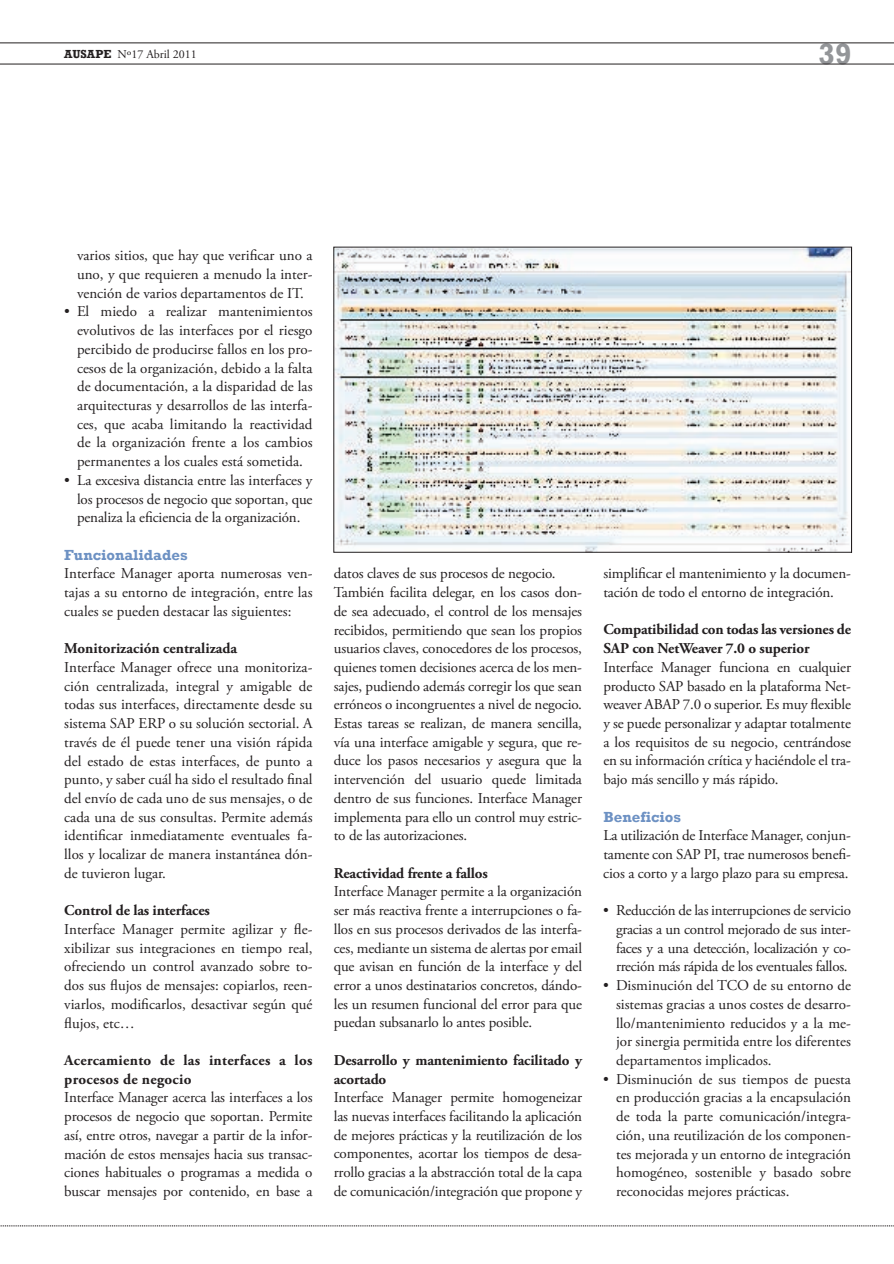
<style>
.page{position:relative;width:894px;height:1264px;background:#fff}
.page>*{position:absolute;margin:0;border:0;box-sizing:border-box;transform-origin:0 0}
.t1{font:700 30px "Rockwell";color:#939598}
.t2{font:15px/18.8px "Adobe Garamond Pro";letter-spacing:-.01em;color:#231f20;text-align:justify}
.t3{font:700 15px/18.8px "Adobe Garamond Pro";letter-spacing:-.01em;color:#231f20}
.t4{font:700 15px/18.8px "Adobe Garamond Pro";letter-spacing:.02em;color:#231f20}
.t5{font:700 15px "Rockwell";color:#6d91c3}
.t6{font:12px "Adobe Garamond Pro";color:#231f20}
.s1{font-family:"Rockwell";font-weight:700}
</style>
<div class="page">
<svg style="left:0;top:1225px;width:893px;height:1px"></svg>
<img style="left:335px;top:249px;width:514px;height:301px">
<hr style="left:0;top:43px;width:893px;height:1px;background:#231f20">
<hr style="left:0;top:64px;width:893px;height:1px;background:#231f20">
<p class="t6" style="left:64px;top:49px;width:134px"><span class="s1">AUSAPE</span> Nº17 Abril 2011</p>
<h1 class="t1" style="left:818px;top:35px;width:35px">39</h1>
<p class="t2" style="left:77px;top:247px;width:237px">varios sitios, que hay que verificar uno a uno, y que requieren a menudo la inter&shy;vención de varios departamentos de IT.</p>
<p class="t2" style="left:77px;top:304px;width:237px;text-indent:-13px">• El miedo a realizar mantenimientos evolutivos de las interfaces por el riesgo percibido de producirse fallos en los pro&shy;cesos de la organización, debido a la falta de documentación, a la disparidad de las arquitecturas y desarrollos de las interfa&shy;ces, que acaba limitando la reactividad de la organización frente a los cambios permanentes a los cuales está sometida.</p>
<p class="t2" style="left:77px;top:472px;width:237px;text-indent:-13px">• La excesiva distancia entre las interfaces y los procesos de negocio que soportan, que penaliza la eficiencia de la organización.</p>
<p class="t5" style="left:64px;top:545px;width:125px">Funcionalidades</p>
<p class="t2" style="left:64px;top:565px;width:250px">Interface Manager aporta numerosas ven&shy;tajas a su entorno de integración, entre las cuales se pueden destacar las siguientes:</p>
<p class="t3" style="left:64px;top:640px;width:174px">Monitorización centralizada</p>
<p class="t2" style="left:64px;top:659px;width:250px">Interface Manager ofrece una monitoriza&shy;ción centralizada, integral y amigable de todas sus interfaces, directamente desde su sistema SAP ERP o su solución sectorial. A través de él puede tener una visión rápida del estado de estas interfaces, de punto a punto, y saber cuál ha sido el resultado final del envío de cada uno de sus mensajes, o de cada una de sus consultas. Permite además identificar inmediatamente eventuales fa&shy;llos y localizar de manera instantánea dón&shy;de tuvieron lugar.</p>
<p class="t3" style="left:64px;top:902px;width:147px">Control de las interfaces</p>
<p class="t2" style="left:64px;top:921px;width:250px">Interface Manager permite agilizar y fle&shy;xibilizar sus integraciones en tiempo real, ofreciendo un control avanzado sobre to&shy;dos sus flujos de mensajes: copiarlos, reen&shy;viarlos, modificarlos, desactivar según qué flujos, etc…</p>
<p class="t4" style="left:64px;top:1052px;width:250px">Acercamiento de las interfaces a los procesos de negocio</p>
<p class="t2" style="left:64px;top:1089px;width:250px">Interface Manager acerca las interfaces a los procesos de negocio que soportan. Permite así, entre otros, navegar a partir de la infor&shy;mación de estos mensajes hacia sus transac&shy;ciones habituales o programas a medida o buscar mensajes por contenido, en base a</p>
<p class="t2" style="left:334px;top:565px;width:250px;text-align:left">datos claves de sus procesos de negocio.<br>También facilita delegar, en los casos don&shy;de sea adecuado, el control de los mensajes recibidos, permitiendo que sean los propios usuarios claves, conocedores de los procesos, quienes tomen decisiones acerca de los men&shy;sajes, pudiendo además corregir los que sean erróneos o incongruentes a nivel de negocio.<br>Estas tareas se realizan, de manera sencilla, vía una interface amigable y segura, que re&shy;duce los pasos necesarios y asegura que la intervención del usuario quede limitada dentro de sus funciones. Interface Manager implementa para ello un control muy estric&shy;to de las autorizaciones.</p>
<p class="t3" style="left:334px;top:865px;width:155px">Reactividad frente a fallos</p>
<p class="t2" style="left:334px;top:883px;width:250px">Interface Manager permite a la organización ser más reactiva frente a interrupciones o fa&shy;llos en sus procesos derivados de las interfa&shy;ces, mediante un sistema de alertas por email que avisan en función de la interface y del error a unos destinatarios concretos, dándo&shy;les un resumen funcional del error para que puedan subsanarlo lo antes posible.</p>
<p class="t3" style="left:334px;top:1052px;width:250px">Desarrollo y mantenimiento facilitado y acortado</p>
<p class="t2" style="left:334px;top:1089px;width:250px">Interface Manager permite homogeneizar las nuevas interfaces facilitando la aplicación de mejores prácticas y la reutilización de los componentes, acortar los tiempos de desa&shy;rrollo gracias a la abstracción total de la capa de comunicación/integración que propone y</p>
<p class="t2" style="left:603px;top:565px;width:249px">simplificar el mantenimiento y la documen&shy;tación de todo el entorno de integración.</p>
<p class="t3" style="left:603px;top:621px;width:249px">Compatibilidad con todas las versiones de<br>SAP con NetWeaver 7.0 o superior</p>
<p class="t2" style="left:603px;top:659px;width:249px">Interface Manager funciona en cualquier producto SAP basado en la plataforma Net&shy;weaver ABAP 7.0 o superior. Es muy flexible y se puede personalizar y adaptar totalmente a los requisitos de su negocio, centrándose en su información crítica y haciéndole el tra&shy;bajo más sencillo y más rápido.</p>
<p class="t5" style="left:603px;top:807px;width:79px">Beneficios</p>
<p class="t2" style="left:603px;top:827px;width:249px">La utilización de Interface Manager, conjun&shy;tamente con SAP PI, trae numerosos benefi&shy;cios a corto y a largo plazo para su empresa.</p>
<p class="t2" style="left:616px;top:902px;width:236px;text-indent:-13px">• Reducción de las interrupciones de servicio gracias a un control mejorado de sus inter&shy;faces y a una detección, localización y co&shy;rreción más rápida de los eventuales fallos.</p>
<p class="t2" style="left:616px;top:977px;width:236px;text-indent:-13px">• Disminución del TCO de su entorno de sistemas gracias a unos costes de desarro&shy;llo/mantenimiento reducidos y a la me&shy;jor sinergia permitida entre los diferentes departamentos implicados.</p>
<p class="t2" style="left:616px;top:1071px;width:236px;text-indent:-13px">• Disminución de sus tiempos de puesta en producción gracias a la encapsulación de toda la parte comunicación/integra&shy;ción, una reutilización de los componen&shy;tes mejorada y un entorno de integración homogéneo, sostenible y basado sobre reconocidas mejores prácticas.</p>
</div>
